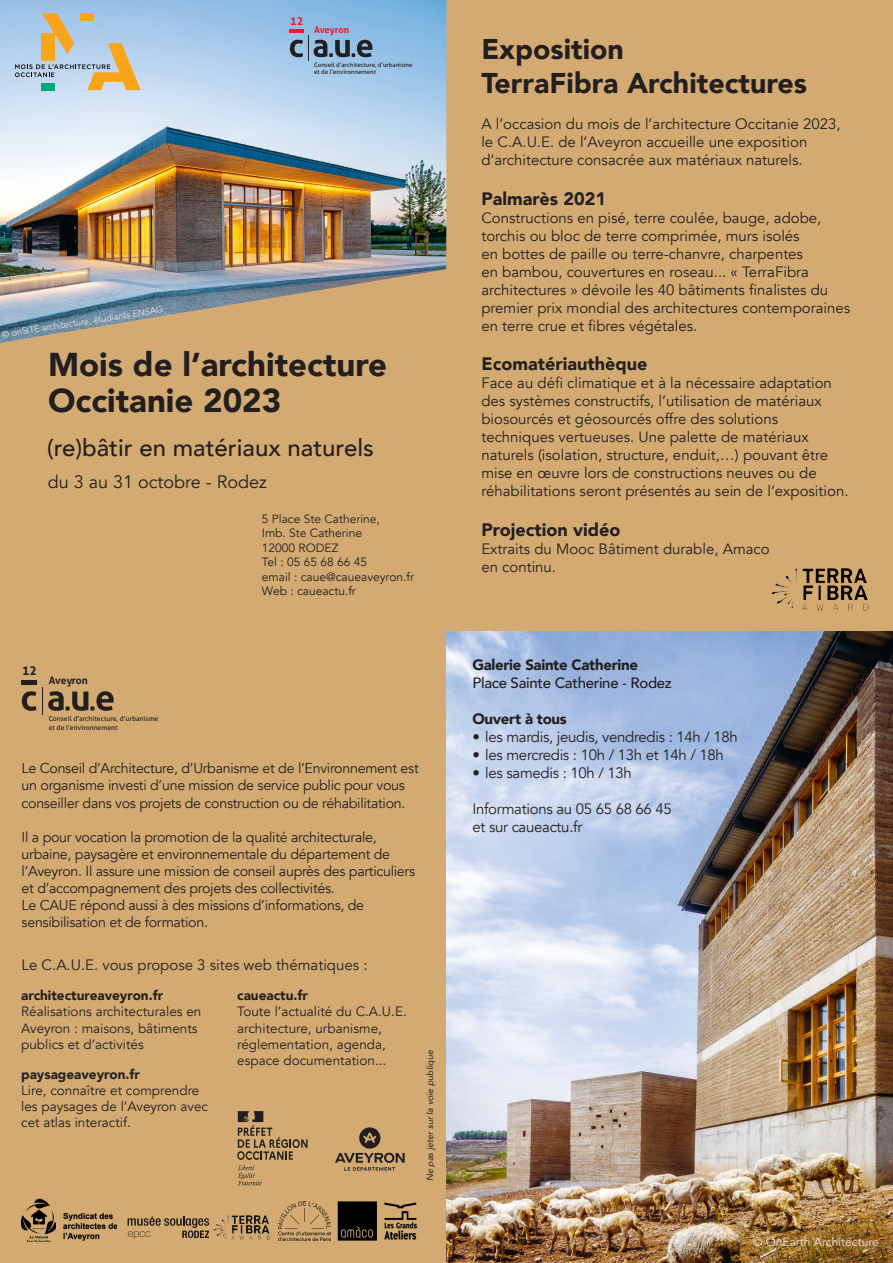
<style>
.page{position:relative;width:893px;height:1263px;background:#d3ab72}
.page>*{position:absolute;margin:0;border:0;box-sizing:border-box;transform-origin:0 0}
.t1{font:900 33px "Avenir";color:#231f20}
.t2{font:900 28.5px "Avenir";color:#231f20}
.t3{font:500 24px "Avenir";color:#231f20}
.t4{font:900 18px "Avenir";color:#231f20}
.t5{font:18px "Avenir";color:#231f20}
.t6{font:15px/18px "Avenir";color:#231f20}
.t7{font:15px "Avenir";letter-spacing:-.02em;color:#231f20}
.t8{font:900 15px "Avenir";letter-spacing:-.02em;color:#231f20}
.t9{font:500 15px "Avenir";letter-spacing:-.02em;color:#231f20}
.t10{font:14.25px/17.1px "Avenir";letter-spacing:-.02em;color:#231f20}
.t11{font:13.5px/16.2px "Avenir";color:#231f20}
.t12{font:900 13.5px "Avenir";color:#231f20}
.t13{font:700 12.15px "Aller";color:#231f20}
.t14{font:12px "Avenir";color:#231f20}
.t15{font:12px "Avenir";color:#f0e3da}
.t16{font:700 10.95px "Aller";color:#ee1d23}
.t17{font:700 10.35px "Aller";color:#231f20}
.t18{font:700 9.3px "Aller";letter-spacing:-.01em;color:#ee1d23}
.t19{font:9px "Avenir";color:#f0e3da}
.t20{font:italic 9px "Avenir";color:#231f20}
.t21{font:6.9px/8.2px "Aller";color:#231f20}
.t22{font:6.15px/7.4px "Aller";color:#231f20}
</style>
<div class="page">
<img style="left:21px;top:1199px;width:35px;height:43px">
<img style="left:278px;top:1201px;width:52px;height:39px">
<img style="left:213px;top:1215px;width:58px;height:25px">
<svg style="left:338px;top:1201px;width:39px;height:39px;background:#0f0c08"></svg>
<svg style="left:335px;top:1127px;width:70px;height:43px"></svg>
<img style="left:63px;top:1213px;width:54px;height:27px">
<svg style="left:128px;top:1216px;width:80px;height:23px"></svg>
<img style="left:446px;top:631px;width:447px;height:632px">
<img style="left:771px;top:568px;width:98px;height:43px">
<svg style="left:22px;top:691px;width:14px;height:20px"></svg>
<svg style="left:42px;top:687px;width:72px;height:28px"></svg>
<hr style="left:22px;top:680px;width:15px;height:4px;background:#231f20">
<img style="left:384px;top:1202px;width:33px;height:38px">
<img style="left:0;top:0;width:446px;height:343px">
<svg style="left:15px;top:13px;width:126px;height:77px;background:#bcc1b9"></svg>
<svg style="left:290px;top:36px;width:82px;height:25px;background:#718ca5"></svg>
<hr style="left:290px;top:30px;width:14px;height:3px;background:#ee1d23">
<svg style="left:237px;top:1111px;width:71px;height:74px"></svg>
<p class="t19" style="left:1px;top:329px;width:164px;rotate:-9deg">© onSITE architecture, étudiants ENSAG</p>
<p class="t16" style="left:290px;top:15px;width:15px">12</p>
<p class="t18" style="left:314px;top:24px;width:37px">Aveyron</p>
<p class="t22" style="left:314px;top:61px;width:100px">Conseil d’architecture, d’urbanisme et de l’environnement</p>
<p class="t1" style="left:48px;top:337px;width:341px">Mois de l’architecture</p>
<p class="t1" style="left:48px;top:373px;width:235px">Occitanie 2023</p>
<p class="t3" style="left:47px;top:427px;width:328px">(re)bâtir en matériaux naturels</p>
<p class="t5" style="left:48px;top:471px;width:221px">du 3 au 31 octobre - Rodez</p>
<p class="t13" style="left:22px;top:663px;width:16px">12</p>
<p class="t17" style="left:49px;top:674px;width:41px">Aveyron</p>
<p class="t21" style="left:49px;top:715px;width:111px">Conseil d’architecture, d’urbanisme et de l’environnement</p>
<p class="t14" style="left:262px;top:512px;width:120px">5 Place Ste Catherine,</p>
<p class="t14" style="left:262px;top:526px;width:102px">Imb. Ste Catherine</p>
<p class="t14" style="left:262px;top:540px;width:78px">12000 RODEZ</p>
<p class="t14" style="left:262px;top:555px;width:107px">Tel : 05 65 68 66 45</p>
<p class="t14" style="left:262px;top:569px;width:154px">email : caue@caueaveyron.fr</p>
<p class="t14" style="left:262px;top:584px;width:96px">Web : caueactu.fr</p>
<p class="t10" style="left:22px;top:760px;width:399px">Le Conseil d’Architecture, d’Urbanisme et de l’Environnement est un organisme investi d’une mission de service public pour vous conseiller dans vos projets de construction ou de réhabilitation.</p>
<p class="t10" style="left:22px;top:828px;width:395px">Il a pour vocation la promotion de la qualité architecturale, urbaine, paysagère et environnementale du département de l’Aveyron. Il assure une mission de conseil auprès des particuliers et d’accompagnement des projets des collectivités.</p>
<p class="t10" style="left:22px;top:897px;width:344px">Le CAUE répond aussi à des missions d’informations, de sensibilisation et de formation.</p>
<p class="t6" style="left:22px;top:956px;width:347px">Le C.A.U.E. vous propose 3 sites web thématiques :</p>
<p class="t12" style="left:21px;top:984px;width:143px">architectureaveyron.fr</p>
<p class="t11" style="left:21px;top:1004px;width:182px">Réalisations architecturales en<br>Aveyron : maisons, bâtiments publics et d’activités</p>
<p class="t12" style="left:21px;top:1062px;width:120px">paysageaveyron.fr</p>
<p class="t11" style="left:21px;top:1082px;width:188px">Lire, connaître et comprendre les paysages de l’Aveyron avec cet atlas interactif.</p>
<p class="t12" style="left:237px;top:984px;width:72px">caueactu.fr</p>
<p class="t11" style="left:237px;top:1004px;width:171px">Toute l’actualité du C.A.U.E. architecture, urbanisme, réglementation, agenda, espace documentation...</p>
<p class="t20" style="left:424px;top:1181px;width:133px;rotate:-90deg">Ne pas jeter sur la voie publique</p>
<p class="t2" style="left:481px;top:24px;width:144px">Exposition</p>
<p class="t2" style="left:481px;top:59px;width:327px">TerraFibra Architectures</p>
<p class="t6" style="left:481px;top:115px;width:361px">A l’occasion du mois de l’architecture Occitanie 2023, le C.A.U.E. de l’Aveyron accueille une exposition d’architecture consacrée aux matériaux naturels.</p>
<p class="t4" style="left:481px;top:183px;width:126px">Palmarès 2021</p>
<p class="t6" style="left:481px;top:209px;width:370px">Constructions en pisé, terre coulée, bauge, adobe, torchis ou bloc de terre comprimée, murs isolés<br>en bottes de paille ou terre-chanvre, charpentes<br>en bambou, couvertures en roseau... « TerraFibra architectures » dévoile les 40 bâtiments finalistes du premier prix mondial des architectures contemporaines en terre crue et fibres végétales.</p>
<p class="t4" style="left:481px;top:348px;width:167px">Ecomatériauthèque</p>
<p class="t6" style="left:481px;top:374px;width:369px">Face au défi climatique et à la nécessaire adaptation des systèmes constructifs, l’utilisation de matériaux biosourcés et géosourcés offre des solutions techniques vertueuses. Une palette de matériaux naturels (isolation, structure, enduit,…) pouvant être mise en œuvre lors de constructions neuves ou de réhabilitations seront présentés au sein de l’exposition.</p>
<p class="t4" style="left:481px;top:514px;width:140px">Projection vidéo</p>
<p class="t6" style="left:481px;top:540px;width:290px">Extraits du Mooc Bâtiment durable, Amaco</p>
<p class="t6" style="left:481px;top:558px;width:76px">en continu.</p>
<p class="t8" style="left:472px;top:652px;width:167px">Galerie Sainte Catherine</p>
<p class="t9" style="left:472px;top:670px;width:201px">Place Sainte Catherine - Rodez</p>
<p class="t8" style="left:472px;top:706px;width:96px">Ouvert à tous</p>
<p class="t7" style="left:472px;top:728px;width:267px">• les mardis, jeudis, vendredis : 14h / 18h</p>
<p class="t7" style="left:472px;top:746px;width:253px">• les mercredis : 10h / 13h et 14h / 18h</p>
<p class="t7" style="left:472px;top:764px;width:161px">• les samedis : 10h / 13h</p>
<p class="t7" style="left:472px;top:800px;width:201px">Informations au 05 65 68 66 45</p>
<p class="t7" style="left:472px;top:818px;width:111px">et sur caueactu.fr</p>
<p class="t15" style="left:753px;top:1235px;width:127px">© OnEarth Architecture</p>
</div>
